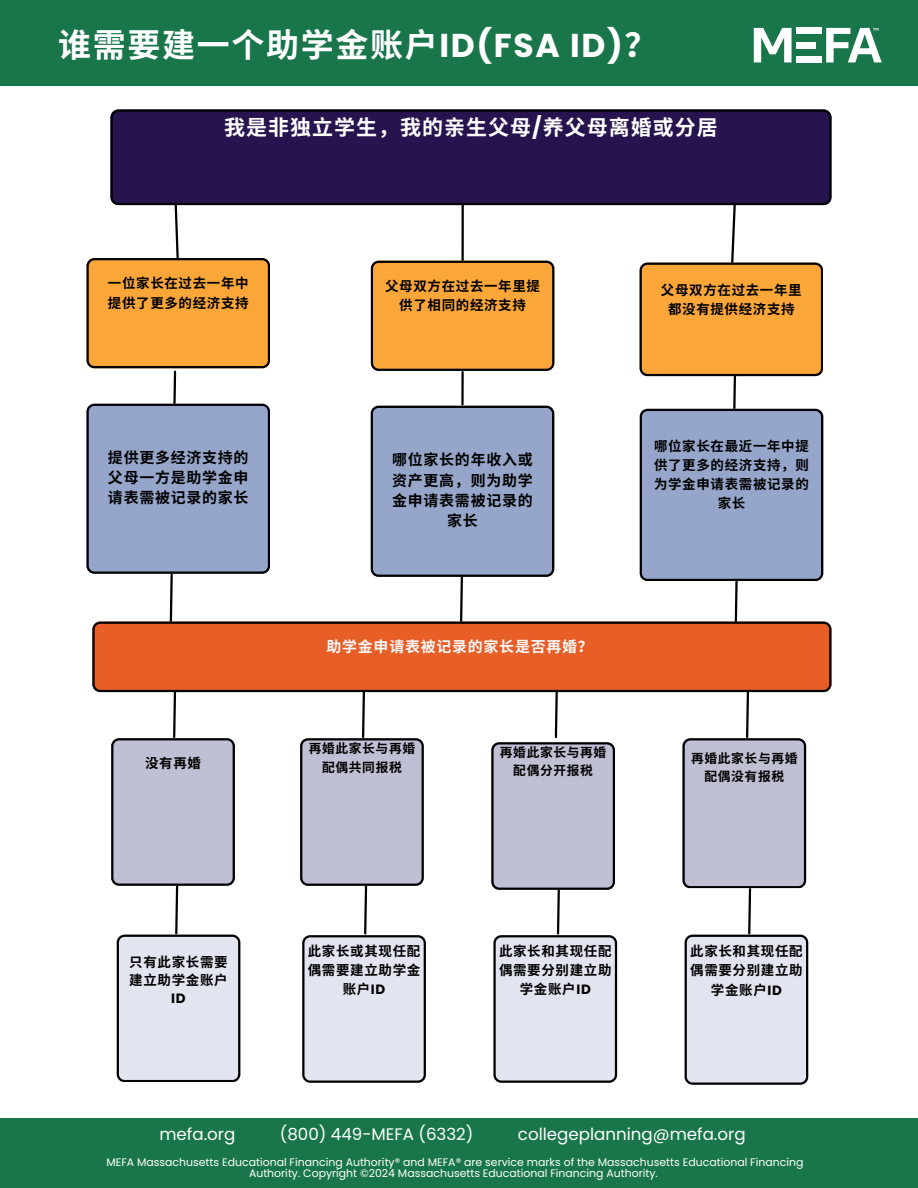
<style>
.page{position:relative;width:918px;height:1188px;background:#fff}
.page>*{position:absolute;margin:0;border:0;box-sizing:border-box;transform-origin:0 0}
.t1{font:700 33px "Noto Sans CJ Ksc";letter-spacing:.05em;color:#fff}
.t2{font:700 21px "Noto Sans CJ Ksc";letter-spacing:.05em;color:#fff}
.t3{font:16.65px "Poppins";color:#fff}
.t4{font:700 15px/20.2px "Noto Sans CJ Ksc";letter-spacing:.05em;color:#000;text-align:justify}
.t5{font:700 15px "Noto Sans CJ Ksc";letter-spacing:.05em;color:#f9f9fa}
.t6{font:700 13.5px/19px "Noto Sans CJ Ksc";letter-spacing:.05em;color:#000;text-align:center}
.t7{font:700 13.5px "Poppins";color:#000}
.t8{font:700 12.75px/18px "Noto Sans CJ Ksc";letter-spacing:.05em;color:#000;text-align:center}
.t9{font:10.95px/10.9px "Poppins";color:#fff;text-align:center}
.s1{font-family:"Poppins"}
</style>
<div class="page">
<hr style="left:461px;top:372px;width:3px;height:33px;background:#000">
<hr style="left:461px;top:193px;width:3px;height:85px;background:#000">
<svg style="left:371px;top:261px;width:183px;height:110px;background:#eb9c35"></svg>
<svg style="left:87px;top:205px;width:183px;height:417px"></svg>
<svg style="left:371px;top:406px;width:183px;height:216px"></svg>
<svg style="left:640px;top:205px;width:183px;height:417px"></svg>
<div style="left:111px;top:110px;width:720px;height:95px;background:#27134d"></div>
<div style="left:92px;top:622px;width:739px;height:70px;background:#e85e27"></div>
<svg style="left:111px;top:671px;width:129px;height:411px"></svg>
<svg style="left:682px;top:671px;width:126px;height:413px"></svg>
<svg style="left:300px;top:671px;width:126px;height:412px"></svg>
<svg style="left:491px;top:671px;width:126px;height:412px"></svg>
<div style="left:0;top:1118px;width:918px;height:70px;background:#19764b"></div>
<div style="left:0;top:0;width:918px;height:86px;background:#19764b"></div>
<div style="left:797px;top:28px;width:25px;height:6px;background:#fff"></div>
<div style="left:797px;top:42px;width:19px;height:6px;background:#fff"></div>
<div style="left:797px;top:56px;width:25px;height:6px;background:#fff"></div>
<svg style="left:754px;top:28px;width:38px;height:34px"></svg>
<svg style="left:826px;top:28px;width:56px;height:34px"></svg>
<h1 class="t1" style="left:58px;top:28px;width:601px">谁需要建一个助学金账户 <span class="s1">ID(FSA ID)</span>？</h1>
<h2 class="t2" style="left:224px;top:116px;width:495px">我是非独立学生，我的亲生父母<span class="s1">/</span>养父母离婚或分居</h2>
<p class="t6" style="left:108px;top:274px;width:142px;text-align:left">一位家长在过去一年中提供了更多的经济支持</p>
<p class="t4" style="left:108px;top:447px;width:142px">提供更多经济支持的父母一方是助学金申请表需被记录的家长</p>
<p class="t6" style="left:145px;top:754px;width:57px">没有再婚</p>
<p class="t6" style="left:385px;top:276px;width:156px">父母双方在过去一年里提供了相同的经济支持</p>
<p class="t4" style="left:392px;top:450px;width:142px;text-align:center">哪位家长的年收入或资产更高，则为助学金申请表需被记录的家长</p>
<p class="t5" style="left:327px;top:639px;width:268px">助学金申请表被记录的家长是否再婚？</p>
<p class="t6" style="left:661px;top:280px;width:141px">父母双方在过去一年里都没有提供经济支持</p>
<p class="t6" style="left:654px;top:436px;width:156px">哪位家长在最近一年中提供了更多的经济支持，则为学金申请表需被记录的家长</p>
<p class="t8" style="left:309px;top:740px;width:108px">再婚此家长与再婚配偶共同报税</p>
<p class="t8" style="left:500px;top:743px;width:108px">再婚此家长与再婚配偶分开报税</p>
<p class="t8" style="left:691px;top:749px;width:108px">再婚此家长与再婚配偶没有报税</p>
<p class="t6" style="left:129px;top:953px;width:100px;line-height:18px;text-align:left">只有此家长需要建立助学金账户</p>
<p class="t7" style="left:171px;top:990px;width:16px">ID</p>
<p class="t6" style="left:308px;top:941px;width:114px">此家长或其现任配偶需要建立助学金账户 <span class="s1">ID</span></p>
<p class="t6" style="left:499px;top:941px;width:114px">此家长和其现任配偶需要分别建立助学金账户 <span class="s1">ID</span></p>
<p class="t6" style="left:690px;top:942px;width:114px">此家长和其现任配偶需要分别建立助学金账户 <span class="s1">ID</span></p>
<p class="t3" style="left:159px;top:1124px;width:77px">mefa.org</p>
<p class="t3" style="left:280px;top:1124px;width:195px">(800) 449-MEFA (6332)</p>
<p class="t3" style="left:518px;top:1124px;width:229px">collegeplanning@mefa.org</p>
<p class="t9" style="left:106px;top:1156px;width:699px">MEFA Massachusetts Educational Financing Authority® and MEFA® are service marks of the Massachusetts Educational Financing<br>Authority. Copyright ©2024 Massachusetts Educational Financing Authority.</p>
</div>
